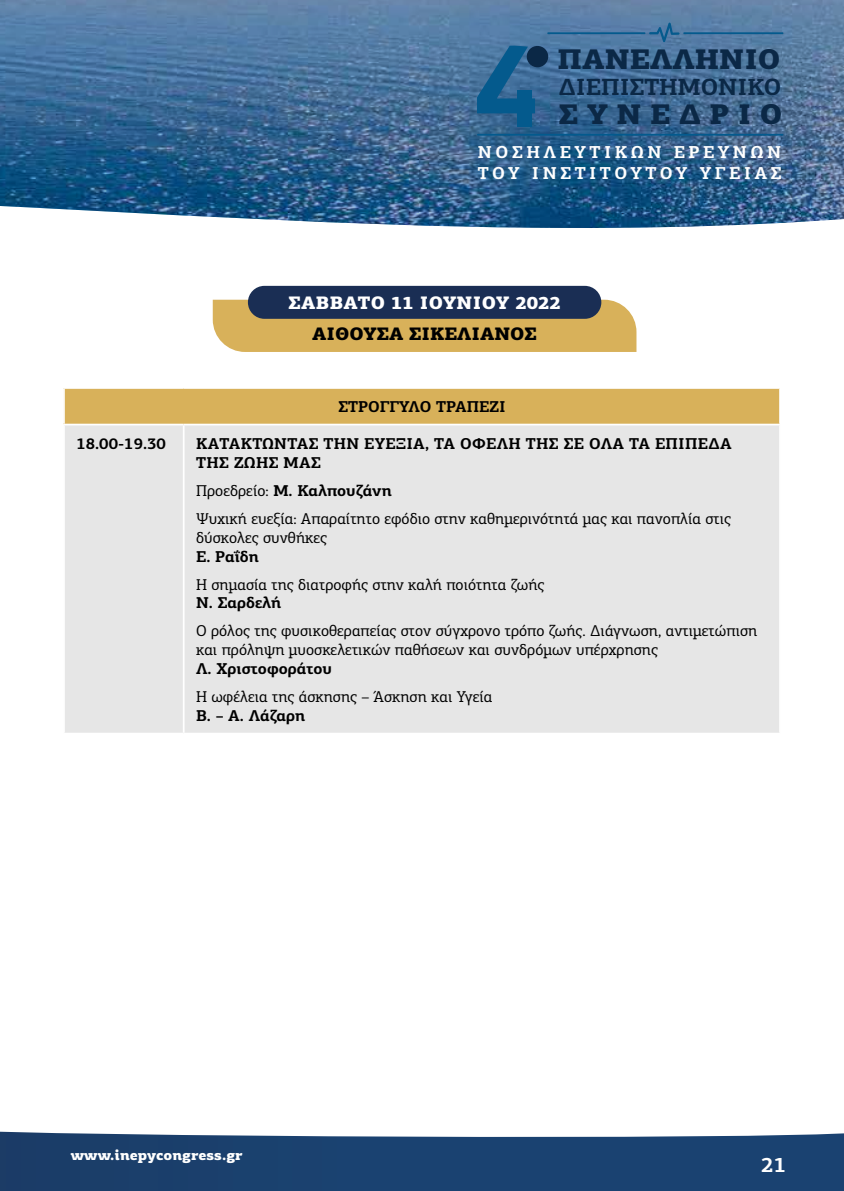
<style>
.page{position:relative;width:844px;height:1191px;background:#fff}
.page>*{position:absolute;margin:0;border:0;box-sizing:border-box;transform-origin:0 0}
.t1{font:900 28.35px "PF Centro Slab Pro";color:#0b2846}
.t2{font:700 23.45px "PF Centro Slab Pro";color:#0b2846}
.t3{font:700 21px "PF Centro Slab Pro";color:#fff}
.t4{font:900 18.03px "PF Centro Slab Pro";letter-spacing:.01em;color:#fff}
.t5{font:900 18.03px "PF Centro Slab Pro";color:#000}
.t6{font:700 17.32px/20.8px "PF Centro Slab Pro";letter-spacing:.2em;color:#fff}
.t7{font:15.75px/28px "PF Centro Slab Pro";color:#000}
.t8{font:700 15.75px "PF Centro Slab Pro";color:#000}
.t9{font:700 15.75px/18.9px "PF Centro Slab Pro";letter-spacing:.02em;color:#000}
.t10{font:900 14px "PF Centro Slab Pro";color:#fff}
.s1{font-weight:700}
</style>
<div class="page">
<svg style="left:0;top:0;width:843px;height:228px;background:#446f99"></svg>
<hr style="left:547px;top:32px;width:98px;height:2px;background:#045a8d">
<hr style="left:683px;top:32px;width:100px;height:2px;background:#045a8d">
<svg style="left:649px;top:23px;width:30px;height:19px"></svg>
<hr style="left:477px;top:134px;width:306px;height:2px;background:#045a8d">
<div style="left:526px;top:46px;width:22px;height:21px;background:#0b2846;border-radius:50%"></div>
<svg style="left:477px;top:45px;width:58px;height:68px;background:#266593"></svg>
<div style="left:516px;top:90px;width:15px;height:37px;background:#045a8d"></div>
<svg style="left:0;top:1131px;width:843px;height:60px;background:#2b4f79"></svg>
<div style="left:213px;top:300px;width:423px;height:52px;background:#d8b15a"></div>
<div style="left:248px;top:286px;width:353px;height:33px;background:#1a2e54;border-radius:16px"></div>
<div style="left:64px;top:388px;width:715px;height:36px;background:#d8b15a"></div>
<div style="left:65px;top:425px;width:714px;height:307px;background:#e6e6e6"></div>
<hr style="left:63px;top:387px;width:121px;height:2px;background:#fff">
<hr style="left:63px;top:389px;width:2px;height:35px;background:#fff">
<hr style="left:184px;top:387px;width:596px;height:2px;background:#fff">
<hr style="left:183px;top:425px;width:1px;height:307px;background:#fff">
<h1 class="t1" style="left:557px;top:40px;width:224px">ΠΑΝΕΛΛΗΝΙΟ</h1>
<h2 class="t2" style="left:558px;top:72px;width:224px">∆ΙΕΠΙΣΤΗΜΟΝΙΚΟ</h2>
<h1 class="t1" style="left:558px;top:95px;width:225px">ΣΥΝΕ∆ΡΙΟ</h1>
<p class="t6" style="left:477px;top:142px;width:305px">ΝΟΣΗΛΕΥΤΙΚΩΝ ΕΡΕΥΝΩΝ<br>ΤΟΥ ΙΝΣΤΙΤΟΥΤΟΥ ΥΓΕΙΑΣ</p>
<p class="t4" style="left:288px;top:291px;width:274px">ΣΆΒΒΑΤΟ 11 ΙΟΥΝΊΟΥ 2022</p>
<p class="t5" style="left:312px;top:322px;width:226px">ΑΙΘΟΥΣΑ ΣΙΚΕΛΙΑΝΟΣ</p>
<p class="t8" style="left:338px;top:397px;width:169px">ΣΤΡΟΓΓΥΛΟ ΤΡΑΠΕΖΙ</p>
<p class="t8" style="left:76px;top:433px;width:91px">18.00-19.30</p>
<p class="t9" style="left:196px;top:434px;width:536px">ΚΑΤΑΚΤΏΝΤΑΣ ΤΗΝ ΕΥΕΞΊΑ, ΤΑ ΟΦΈΛΗ ΤΗΣ ΣΕ ΌΛΑ ΤΑ ΕΠΊΠΕΔΑ<br>ΤΗΣ ΖΩΉΣ ΜΑΣ</p>
<p class="t7" style="left:196px;top:476px;width:536px">Προεδρείο: <span class="s1">Μ. Καλπουζάνη<br></span>Ψυχική ευεξία: Απαραίτητο εφόδιο στην καθημερινότητά μας και πανοπλία στις</p>
<p class="t7" style="left:196px;top:523px;width:133px">δύσκολες συνθήκες</p>
<p class="t8" style="left:196px;top:546px;width:64px">Ε. Ραΐδη</p>
<p class="t7" style="left:196px;top:570px;width:350px">Η σημασία της διατροφής στην καλή ποιότητα ζωής</p>
<p class="t8" style="left:196px;top:593px;width:87px">Ν. Σαρδελή</p>
<p class="t7" style="left:196px;top:621px;width:562px;line-height:18.9px">Ο ρόλος της φυσικοθεραπείας στον σύγχρονο τρόπο ζωής. Διάγνωση, αντιμετώπιση και πρόληψη μυοσκελετικών παθήσεων και συνδρόμων υπέρχρησης</p>
<p class="t8" style="left:196px;top:659px;width:137px">Λ. Χριστοφοράτου</p>
<p class="t7" style="left:196px;top:683px;width:298px">Η ωφέλεια της άσκησης – Άσκηση και Υγεία</p>
<p class="t8" style="left:196px;top:706px;width:111px">Β. – Α. Λάζαρη</p>
<p class="t10" style="left:71px;top:1146px;width:173px">www.inepycongress.gr</p>
<h3 class="t3" style="left:761px;top:1151px;width:27px">21</h3>
</div>
